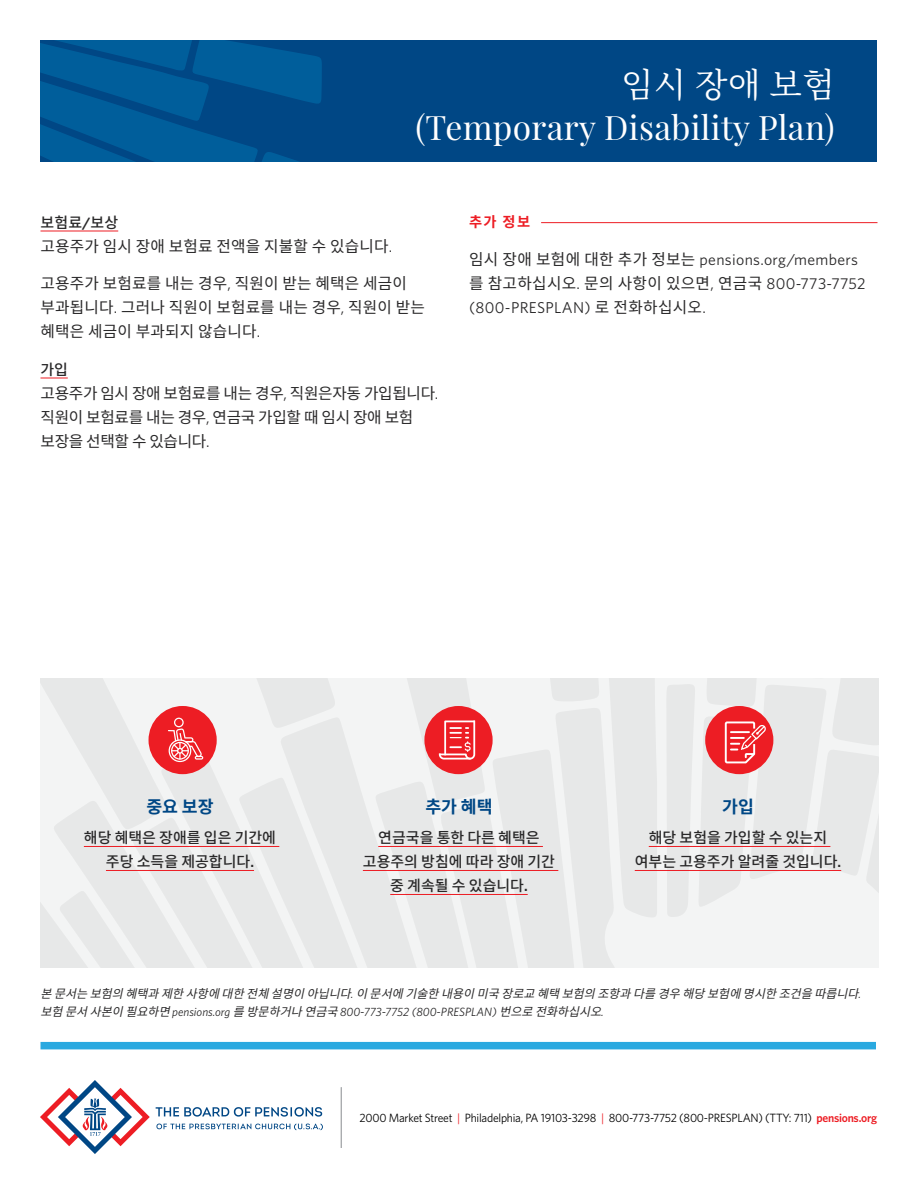
<style>
.page{position:relative;width:918px;height:1188px;background:#fff}
.page>*{position:absolute;margin:0;border:0;box-sizing:border-box;transform-origin:0 0}
.Masthead_Type{font:33.6px/43.2px "Playfair Display";letter-spacing:.01em;color:#fff;text-align:right}
.t1{font:700 17.25px "Noto Sans CJ Kkr";color:#004785}
.Body{font:15.75px/24px "Noto Sans CJ Kkr";letter-spacing:.01em;color:#292829}
.Body-2{font:15.75px/24px "Whitney";letter-spacing:.02em;color:#292829}
.Body-3{font:15.75px/24px "Noto Sans CJ Kkr";letter-spacing:-.02em;color:#292829}
.Body-4{font:500 15px/24px "Noto Sans CJ Kkr";color:#292829;text-align:center}
.Subhead_Red{font:700 14.25px "Noto Sans CJ Kkr";color:#ed1d24}
.Body-5{font:italic 12px/18px "Noto Sans CJ Kkr";color:#292829}
.t2{font:12px "Whitney";letter-spacing:-.02em;color:#000}
.s1{font-family:"Noto Serif CJ Kkr"}
.s2{font-family:"Whitney";font-weight:600}
.s3{font-family:"Whitney"}
.s4{font-family:"Noto Sans CJ Kkr"}
.s5{color:#ed1d24}
.s6{font-weight:600;color:#ed1d24}
</style>
<div class="page">
<svg style="left:156px;top:1107px;width:166px;height:10px"></svg>
<svg style="left:156px;top:1124px;width:167px;height:6px"></svg>
<svg style="left:40px;top:1080px;width:110px;height:74px"></svg>
<div style="left:40px;top:40px;width:838px;height:122px;background:#004785"></div>
<svg style="left:40px;top:40px;width:282px;height:122px"></svg>
<hr style="left:40px;top:231px;width:78px;height:1px;background:#ed1d24">
<svg style="left:40px;top:378px;width:28px;height:1px"></svg>
<hr style="left:541px;top:222px;width:337px;height:1px;background:#ed1d24">
<div style="left:40px;top:1042px;width:836px;height:7px;background:#2aa9e0"></div>
<div style="left:40px;top:678px;width:839px;height:289px;background:#f3f4f4"></div>
<hr style="left:649px;top:846px;width:181px;height:1px;background:#ed1d24">
<hr style="left:635px;top:870px;width:206px;height:1px;background:#ed1d24">
<svg style="left:40px;top:678px;width:617px;height:289px"></svg>
<svg style="left:667px;top:678px;width:212px;height:239px"></svg>
<hr style="left:341px;top:1087px;width:1px;height:61px;background:#a7a9ac">
<p class="Masthead_Type" style="left:415px;top:63px;width:421px"><span class="s1">임시 장애 보험<br></span>(Temporary Disability Plan)</p>
<p class="Body-4" style="left:40px;top:211px;width:79px">보험료<span class="s2">/</span>보상</p>
<p class="Body" style="left:40px;top:235px;width:353px">고용주가 임시 장애 보험료 전액을 지불할 수 있습니다<span class="s3">.</span></p>
<p class="Body" style="left:40px;top:272px;width:386px">고용주가 보험료를 내는 경우<span class="s3">,</span> 직원이 받는 혜택은 세금이 부과됩니다<span class="s3">.</span> 그러나 직원이 보험료를 내는 경우<span class="s3">,</span> 직원이 받는 혜택은 세금이 부과되지 않습니다<span class="s3">.</span></p>
<p class="Body-4" style="left:40px;top:358px;width:29px">가입</p>
<p class="Body-3" style="left:40px;top:382px;width:399px">고용주가 임시 장애 보험료를 내는 경우<span class="s3">,</span> 직원은자동 가입됩니다<span class="s3">. </span>직원이 보험료를 내는 경우<span class="s3">,</span> 연금국 가입할 때 임시 장애 보험 보장을 선택할 수 있습니다<span class="s3">.</span></p>
<p class="Subhead_Red" style="left:469px;top:214px;width:63px">추가 정보</p>
<p class="Body-2" style="left:469px;top:247px;width:398px"><span class="s4">임시 장애 보험에 대한 추가 정보는</span> pensions.org/members <span class="s4">를 참고하십시오</span>. <span class="s4">문의 사항이 있으면</span>, <span class="s4">연금국</span> 800-773-7752 (800-PRESPLAN) <span class="s4">로 전화하십시오</span>.</p>
<p class="t1" style="left:146px;top:797px;width:69px">중요 보장</p>
<p class="Body-4" style="left:84px;top:826px;width:194px">해당 혜택은 장애를 입은 기간에 주당 소득을 제공합니다<span class="s2">.</span></p>
<p class="t1" style="left:425px;top:797px;width:69px">추가 혜택</p>
<p class="Body-4" style="left:363px;top:826px;width:194px">연금국을 통한 다른 혜택은 고용주의 방침에 따라 장애 기간 중 계속될 수 있습니다<span class="s2">.</span></p>
<p class="t1" style="left:722px;top:797px;width:33px">가입</p>
<p class="Body-4" style="left:635px;top:826px;width:208px">해당 보험을 가입할 수 있는지 여부는 고용주가 알려줄 것입니다<span class="s2">.</span></p>
<p class="Body-5" style="left:40px;top:985px;width:827px">본 문서는 보험의 혜택과 제한 사항에 대한 전체 설명이 아닙니다<span class="s3">.</span> 이 문서에 기술한 내용이 미국 장로교 혜택 보험의 조항과 다를 경우 해당 보험에 명시한 조건을 따릅니다<span class="s3">. </span>보험문서사본이필요하면<span class="s3">pensions.org</span> 를방문하거나연금국<span class="s3">800-773-7752 (800-PRESPLAN)</span> 번으로전화하십시오<span class="s3">.</span></p>
<p class="t2" style="left:360px;top:1110px;width:519px">2000 Market Street <span class="s5">|</span> Philadelphia, PA 19103-3298 <span class="s5">|</span> 800-773-7752 (800-PRESPLAN) (TTY: 711) <span class="s6">pensions.org</span></p>
</div>
